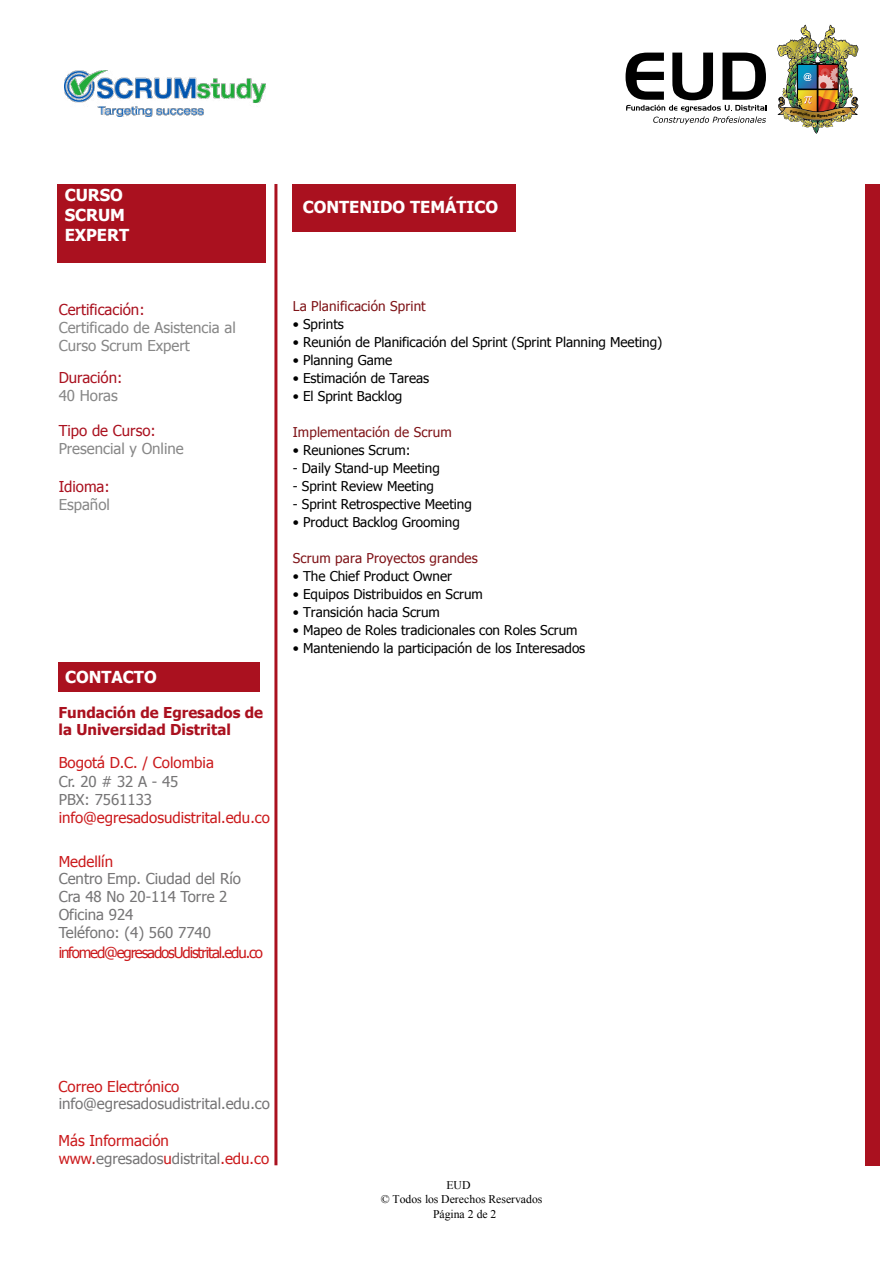
<style>
.page{position:relative;width:893px;height:1263px;background:#fff}
.page>*{position:absolute;margin:0;border:0;box-sizing:border-box;transform-origin:0 0}
.t1{font:700 16.5px/19.8px "Tahoma";color:#fff}
.t2{font:15px/18px "Tahoma";color:#767576}
.t3{font:15px "Tahoma";color:#cb1a1c}
.t4{font:15px/18px "Tahoma";color:#878787}
.t5{font:700 15px/16.5px "Tahoma";color:#aa111f}
.t6{font:15px "Tahoma";color:#aa111f}
.t7{font:15px "Tahoma";letter-spacing:-.075em;color:#cb1a1c}
.t8{font:13.5px "Tahoma";letter-spacing:-.005em;color:#000}
.t9{font:13.5px "Tahoma";letter-spacing:.01em;color:#7f1418}
.t10{font:11.7px/13.5px "Times New Roman";color:#000;text-align:center}
.t11{font:900 3.6px "Arial";color:#010000}
.s1{color:#cb1a1c}
</style>
<div class="page">
<hr style="left:274px;top:184px;width:3px;height:981px;background:#aa111f">
<div style="left:58px;top:184px;width:208px;height:78px;background:#aa111f"></div>
<div style="left:293px;top:184px;width:223px;height:47px;background:#aa111f"></div>
<div style="left:865px;top:184px;width:14px;height:981px;background:#aa111f"></div>
<div style="left:58px;top:662px;width:202px;height:30px;background:#aa111f"></div>
<svg style="left:626px;top:53px;width:140px;height:71px"></svg>
<img style="left:64px;top:70px;width:201px;height:46px">
<img style="left:777px;top:25px;width:82px;height:109px">
<p class="t1" style="left:65px;top:185px;width:66px">CURSO<br>SCRUM<br>EXPERT</p>
<p class="t6" style="left:59px;top:299px;width:87px">Certificación:</p>
<p class="t4" style="left:59px;top:317px;width:179px">Certificado de Asistencia al<br>Curso Scrum Expert</p>
<p class="t6" style="left:59px;top:368px;width:65px">Duración:</p>
<p class="t4" style="left:59px;top:386px;width:61px">40 Horas</p>
<p class="t6" style="left:59px;top:421px;width:99px">Tipo de Curso:</p>
<p class="t4" style="left:59px;top:439px;width:127px">Presencial y Online</p>
<p class="t6" style="left:59px;top:477px;width:53px">Idioma:</p>
<p class="t4" style="left:59px;top:495px;width:53px">Español</p>
<p class="t1" style="left:65px;top:666px;width:93px">CONTACTO</p>
<p class="t5" style="left:58px;top:703px;width:206px">Fundación de Egresados de la Universidad Distrital</p>
<p class="t3" style="left:59px;top:752px;width:157px">Bogotá D.C. / Colombia</p>
<p class="t2" style="left:59px;top:772px;width:121px">Cr. 20 # 32 A - 45</p>
<p class="t2" style="left:59px;top:790px;width:95px">PBX: 7561133</p>
<p class="t3" style="left:59px;top:807px;width:213px">info@egresadosudistrital.edu.co</p>
<p class="t3" style="left:59px;top:851px;width:56px">Medellín</p>
<p class="t2" style="left:59px;top:869px;width:184px">Centro Emp. Ciudad del Río<br>Cra 48 No 20-114 Torre 2<br>Oficina 924<br>Teléfono: (4) 560 7740</p>
<p class="t7" style="left:59px;top:943px;width:206px">infomed@egresadosUdistrital.edu.co</p>
<p class="t1" style="left:303px;top:197px;width:197px">CONTENIDO TEMÁTICO</p>
<p class="t9" style="left:293px;top:297px;width:134px">La Planificación Sprint</p>
<p class="t8" style="left:293px;top:315px;width:53px">• Sprints</p>
<p class="t8" style="left:293px;top:333px;width:371px">• Reunión de Planificación del Sprint (Sprint Planning Meeting)</p>
<p class="t8" style="left:293px;top:351px;width:101px">• Planning Game</p>
<p class="t8" style="left:293px;top:369px;width:138px">• Estimación de Tareas</p>
<p class="t8" style="left:293px;top:387px;width:111px">• El Sprint Backlog</p>
<p class="t9" style="left:293px;top:423px;width:160px">Implementación de Scrum</p>
<p class="t8" style="left:293px;top:441px;width:119px">• Reuniones Scrum:</p>
<p class="t8" style="left:293px;top:459px;width:148px">- Daily Stand-up Meeting</p>
<p class="t8" style="left:293px;top:477px;width:143px">- Sprint Review Meeting</p>
<p class="t8" style="left:293px;top:495px;width:180px">- Sprint Retrospective Meeting</p>
<p class="t8" style="left:293px;top:513px;width:168px">• Product Backlog Grooming</p>
<p class="t9" style="left:293px;top:549px;width:186px">Scrum para Proyectos grandes</p>
<p class="t8" style="left:293px;top:567px;width:161px">• The Chief Product Owner</p>
<p class="t8" style="left:293px;top:585px;width:191px">• Equipos Distribuidos en Scrum</p>
<p class="t8" style="left:293px;top:603px;width:149px">• Transición hacia Scrum</p>
<p class="t8" style="left:293px;top:621px;width:286px">• Mapeo de Roles tradicionales con Roles Scrum</p>
<p class="t8" style="left:293px;top:639px;width:294px">• Manteniendo la participación de los Interesados</p>
<p class="t3" style="left:59px;top:1076px;width:122px">Correo Electrónico</p>
<p class="t2" style="left:59px;top:1093px;width:213px">info@egresadosudistrital.edu.co</p>
<p class="t3" style="left:59px;top:1130px;width:112px">Más Información</p>
<p class="t2" style="left:59px;top:1149px;width:212px"><span class="s1">www.</span>egresados<span class="s1">u</span>distrital<span class="s1">.edu.co</span></p>
<p class="t10" style="left:381px;top:1178px;width:163px">EUD<br>© Todos los Derechos Reservados</p>
<p class="t10" style="left:433px;top:1207px;width:65px">Página 2 de 2</p>
<p class="t11" style="left:817px;top:113px;width:4px">E</p>
</div>
